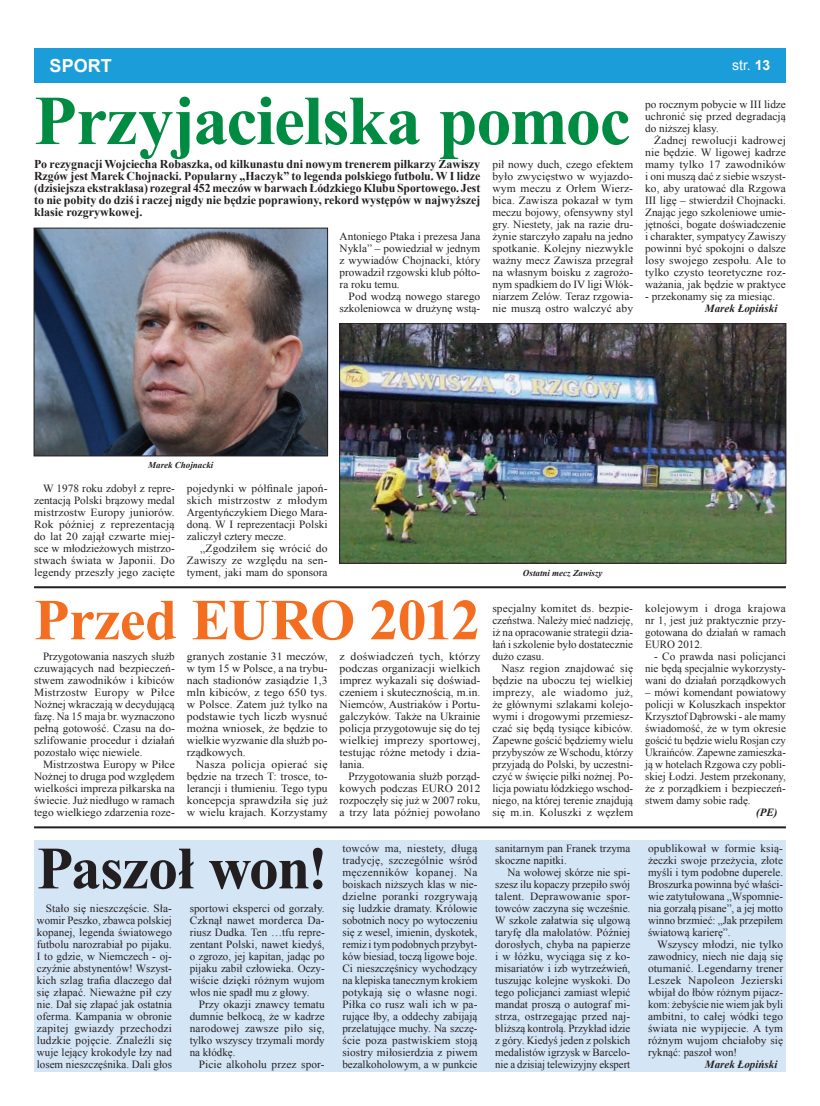
<style>
.page{position:relative;width:820px;height:1106px;background:#fff}
.page>*{position:absolute;margin:0;border:0;box-sizing:border-box;transform-origin:0 0}
.t1{font:700 70px "Times New Roman";letter-spacing:-.02em;color:#008b43}
.t2{font:700 60px "Times New Roman";letter-spacing:-.015em;color:#231f20}
.t3{font:700 58px "Times New Roman";letter-spacing:-.015em;color:#f36e21}
.t4{font:700 18px "Arial";color:#fff}
.t5{font:14px "Arial";color:#fff}
.t6{font:700 12px/12px "Times New Roman";color:#231f20;text-align:justify}
.t7{font:11px/12px "Times New Roman";color:#231f20;text-align:justify}
.t8{font:11px/12px "Times New Roman";color:#231f20;text-align:justify;scale:1.05 1}
.t9{font:11px/12px "Times New Roman";color:#231f20;text-align:justify;scale:1.07 1}
.t10{font:11px/12px "Times New Roman";color:#231f20;text-align:justify;scale:1.04 1}
.t11{font:11px/12px "Times New Roman";color:#231f20;text-align:justify;scale:1.06 1}
.t12{font:italic 700 11px "Times New Roman";color:#231f20}
.t13{font:italic 700 9px "Times New Roman";color:#231f20}
.s1{font-weight:700}
</style>
<div class="page">
<div style="left:34px;top:840px;width:751px;height:231px;background:#d4e5f5"></div>
<hr style="left:34px;top:826px;width:751px;height:2px;background:#231f20">
<img style="left:36px;top:230px;width:290px;height:224px">
<div style="left:34px;top:228px;width:294px;height:228px;border:1px solid #231f20"></div>
<img style="left:341px;top:325px;width:442px;height:236px">
<div style="left:339px;top:323px;width:446px;height:240px;border:1px solid #231f20"></div>
<hr style="left:34px;top:586px;width:751px;height:2px;background:#231f20">
<div style="left:34px;top:48px;width:751px;height:34px;background:#1b9dd9"></div>
<h3 class="t4" style="left:50px;top:53px;width:64px">SPORT</h3>
<p class="t5" style="left:731px;top:56px;width:40px">str. <span class="s1">13</span></p>
<h1 class="t1" style="left:34px;top:72px;width:598px">Przyjacielska pomoc</h1>
<p class="t6" style="left:34px;top:158px;width:448px">Po rezygnacji Wojciecha Robaszka, od kilkunastu dni nowym trenerem piłkarzy Zawiszy Rzgów jest Marek Chojnacki. Popularny „Haczyk” to legenda polskiego futbolu. W I lidze (dzisiejsza ekstraklasa) rozegrał 452 meczów w barwach Łódzkiego Klubu Sportowego. Jest to nie pobity do dziś i raczej nigdy nie będzie poprawiony, rekord występów w najwyższej klasie rozgrywkowej.</p>
<p class="t7" style="left:492px;top:158px;width:142px">pił nowy duch, czego efektem było zwycięstwo w wyjazdo&shy;wym meczu z Orłem Wierz&shy;bica. Zawisza pokazał w tym meczu bojowy, ofensywny styl gry. Niestety, jak na razie dru&shy;żynie starczyło zapału na jedno spotkanie. Kolejny niezwykle ważny mecz Zawisza przegrał na własnym boisku z zagrożo&shy;nym spadkiem do IV ligi Włók&shy;niarzem Zelów. Teraz rzgowia&shy;nie muszą ostro walczyć aby</p>
<p class="t7" style="left:339px;top:230px;width:142px">Antoniego Ptaka i prezesa Jana Nykla” – powiedział w jednym z wywiadów Chojnacki, który prowadził rzgowski klub półto&shy;ra roku temu.</p>
<p class="t8" style="left:339px;top:290px;width:135px;text-align:right">Pod wodzą nowego starego szkoleniowca w drużynę wstą-</p>
<p class="t7" style="left:645px;top:98px;width:142px">po rocznym pobycie w III lidze uchronić się przed degradacją do niższej klasy.</p>
<p class="t8" style="left:645px;top:134px;width:135px;text-indent:9px">Żadnej rewolucji kadrowej nie będzie. W ligowej kadrze mamy tylko 17 zawodników i oni muszą dać z siebie wszyst&shy;ko, aby uratować dla Rzgowa III ligę – stwierdził Chojnacki.<br>Znając jego szkoleniowe umie&shy;jętności, bogate doświadczenie i charakter, sympatycy Zawiszy powinni być spokojni o dalsze losy swojego zespołu. Ale to tylko czysto teoretyczne roz&shy;ważania, jak będzie w praktyce</p>
<p class="t7" style="left:645px;top:290px;width:131px">- przekonamy się za miesiąc.</p>
<p class="t12" style="left:704px;top:301px;width:74px">Marek Łopiński</p>
<p class="t13" style="left:148px;top:459px;width:67px">Marek Chojnacki</p>
<p class="t7" style="left:34px;top:482px;width:142px;text-indent:9px">W 1978 roku zdobył z repre&shy;zentacją Polski brązowy medal mistrzostw Europy juniorów.<br>Rok później z reprezentacją do lat 20 zajął czwarte miej&shy;sce w młodzieżowych mistrzo&shy;stwach świata w Japonii. Do legendy przeszły jego zacięte</p>
<p class="t8" style="left:187px;top:482px;width:135px">pojedynki w półfinale japoń&shy;skich mistrzostw z młodym Argentyńczykiem Diego Mara&shy;doną. W I reprezentacji Polski zaliczył cztery mecze.</p>
<p class="t8" style="left:187px;top:542px;width:135px;text-indent:13px">„Zgodziłem się wrócić do Zawiszy ze względu na sen&shy;tyment, jaki mam do sponsora</p>
<h3 class="t3" style="left:34px;top:579px;width:447px">Przed EURO 2012</h3>
<p class="t7" style="left:34px;top:650px;width:142px;text-indent:9px">Przygotowania naszych służb czuwających nad bezpieczeń&shy;stwem zawodników i kibiców Mistrzostw Europy w Piłce Nożnej wkraczają w decydującą fazę. Na 15 maja br. wyznaczono pełną gotowość. Czasu na do&shy;szlifowanie procedur i działań pozostało więc niewiele.</p>
<p class="t10" style="left:34px;top:758px;width:137px;text-indent:9px">Mistrzostwa Europy w Piłce Nożnej to druga pod względem wielkości impreza piłkarska na świecie. Już niedługo w ramach tego wielkiego zdarzenia roze-</p>
<p class="t11" style="left:187px;top:650px;width:134px">granych zostanie 31 meczów, w tym 15 w Polsce, a na trybu&shy;nach stadionów zasiądzie 1,3 mln kibiców, z tego 650 tys. w Polsce. Zatem już tylko na podstawie tych liczb wysnuć można wniosek, że będzie to wielkie wyzwanie dla służb po&shy;rządkowych.</p>
<p class="t9" style="left:187px;top:758px;width:133px;text-indent:9px">Nasza policja opierać się będzie na trzech T: trosce, to&shy;lerancji i tłumieniu. Tego typu koncepcja sprawdziła się już w wielu krajach. Korzystamy</p>
<p class="t9" style="left:339px;top:650px;width:133px">z doświadczeń tych, którzy podczas organizacji wielkich imprez wykazali się doświad&shy;czeniem i skutecznością, m.in.<br>Niemców, Austriaków i Portu&shy;galczyków. Także na Ukrainie policja przygotowuje się do tej wielkiej imprezy sportowej, testując różne metody i dzia&shy;łania.</p>
<p class="t7" style="left:339px;top:770px;width:142px;text-indent:9px">Przygotowania służb porząd&shy;kowych podczas EURO 2012 rozpoczęły się już w 2007 roku, a trzy lata później powołano</p>
<p class="t13" style="left:522px;top:567px;width:81px">Ostatni mecz Zawiszy</p>
<p class="t10" style="left:492px;top:602px;width:137px">specjalny komitet ds. bezpie&shy;czeństwa. Należy mieć nadzieję, iż na opracowanie strategii dzia&shy;łań i szkolenie było dostatecznie dużo czasu.</p>
<p class="t7" style="left:492px;top:662px;width:142px;text-indent:9px">Nasz region znajdować się będzie na uboczu tej wielkiej imprezy, ale wiadomo już, że głównymi szlakami kolejo&shy;wymi i drogowymi przemiesz&shy;czać się będą tysiące kibiców.<br>Zapewne gościć będziemy wielu przybyszów ze Wschodu, którzy przyjadą do Polski, by uczestni&shy;czyć w święcie piłki nożnej. Po&shy;licja powiatu łódzkiego wschod&shy;niego, na której terenie znajdują się m.in. Koluszki z węzłem</p>
<h2 class="t2" style="left:37px;top:826px;width:292px">Paszoł won!</h2>
<p class="t7" style="left:37px;top:902px;width:136px;text-indent:9px">Stało się nieszczęście. Sła&shy;womir Peszko, zbawca polskiej kopanej, legenda światowego futbolu narozrabiał po pijaku.<br>I to gdzie, w Niemczech - oj&shy;czyźnie abstynentów! Wszyst&shy;kich szlag trafia dlaczego dał się złapać. Nieważne pił czy nie. Dał się złapać jak ostatnia oferma. Kampania w obronie zapitej gwiazdy przechodzi ludzkie pojęcie. Znaleźli się wuje lejący krokodyle łzy nad losem nieszczęśnika. Dali głos</p>
<p class="t7" style="left:189px;top:902px;width:136px">sportowi eksperci od gorzały.<br>Czknął nawet morderca Da&shy;riusz Dudka. Ten …tfu repre&shy;zentant Polski, nawet kiedyś, o zgrozo, jej kapitan, jadąc po pijaku zabił człowieka. Oczy&shy;wiście dzięki różnym wujom włos nie spadł mu z głowy.</p>
<p class="t7" style="left:189px;top:998px;width:136px;text-indent:9px">Przy okazji znawcy tematu dumnie bełkocą, że w kadrze narodowej zawsze piło się, tylko wszyscy trzymali mordy na kłódkę.</p>
<p class="t7" style="left:198px;top:1058px;width:127px">Picie alkoholu przez spor-</p>
<p class="t7" style="left:342px;top:842px;width:137px">towców ma, niestety, długą tradycję, szczególnie wśród męczenników kopanej. Na boiskach niższych klas w nie&shy;dzielne poranki rozgrywają się ludzkie dramaty. Królowie sobotnich nocy po wytoczeniu się z wesel, imienin, dyskotek, remiz i tym podobnych przybyt&shy;ków biesiad, toczą ligowe boje.<br>Ci nieszczęśnicy wychodzący na klepiska tanecznym krokiem potykają się o własne nogi.<br>Piłka co rusz wali ich w pa&shy;rujące łby, a oddechy zabijają przelatujące muchy. Na szczę&shy;ście poza pastwiskiem stoją siostry miłosierdzia z piwem bezalkoholowym, a w punkcie</p>
<p class="t7" style="left:495px;top:842px;width:136px">sanitarnym pan Franek trzyma skoczne napitki.</p>
<p class="t7" style="left:495px;top:866px;width:136px;text-indent:12px">Na wołowej skórze nie spi&shy;szesz ilu kopaczy przepiło swój talent. Deprawowanie spor&shy;towców zaczyna się wcześnie.<br>W szkole załatwia się ulgową taryfę dla małolatów. Później dorosłych, chyba na papierze i w łóżku, wyciąga się z ko&shy;misariatów i izb wytrzeźwień, tuszując kolejne wyskoki. Do tego policjanci zamiast wlepić mandat proszą o autograf mi&shy;strza, ostrzegając przed naj&shy;bliższą kontrolą. Przykład idzie z góry. Kiedyś jeden z polskich medalistów igrzysk w Barcelo&shy;nie a dzisiaj telewizyjny ekspert</p>
<p class="t7" style="left:645px;top:602px;width:142px">kolejowym i droga krajowa nr 1, jest już praktycznie przy&shy;gotowana do działań w ramach EURO 2012.</p>
<p class="t7" style="left:645px;top:650px;width:142px;text-indent:9px">- Co prawda nasi policjanci nie będą specjalnie wykorzysty&shy;wani do działań porządkowych</p>
<p class="t7" style="left:645px;top:686px;width:142px">– mówi komendant powiatowy policji w Koluszkach inspektor Krzysztof Dąbrowski - ale mamy świadomość, że w tym okresie gościć tu będzie wielu Rosjan czy Ukraińców. Zapewne zamieszka&shy;ją w hotelach Rzgowa czy pobli&shy;skiej Łodzi. Jestem przekonany, że z porządkiem i bezpieczeń&shy;stwem damy sobie radę.</p>
<p class="t12" style="left:755px;top:805px;width:23px">(PE)</p>
<p class="t7" style="left:647px;top:842px;width:136px">opublikował w formie ksią&shy;żeczki swoje przeżycia, złote myśli i tym podobne duperele.<br>Broszurka powinna być właści&shy;wie zatytułowana „Wspomnie&shy;nia gorzałą pisane”, a jej motto winno brzmieć: „Jak przepiłem światową karierę”.</p>
<p class="t7" style="left:647px;top:938px;width:136px;text-indent:9px">Wszyscy młodzi, nie tylko zawodnicy, niech nie dają się otumanić. Legendarny trener Leszek Napoleon Jezierski wbijał do łbów różnym pijacz&shy;kom: żebyście nie wiem jak byli ambitni, to całej wódki tego świata nie wypijecie. A tym różnym wujom chciałoby się ryknąć: paszoł won!</p>
<p class="t12" style="left:704px;top:1057px;width:74px">Marek Łopiński</p>
</div>
